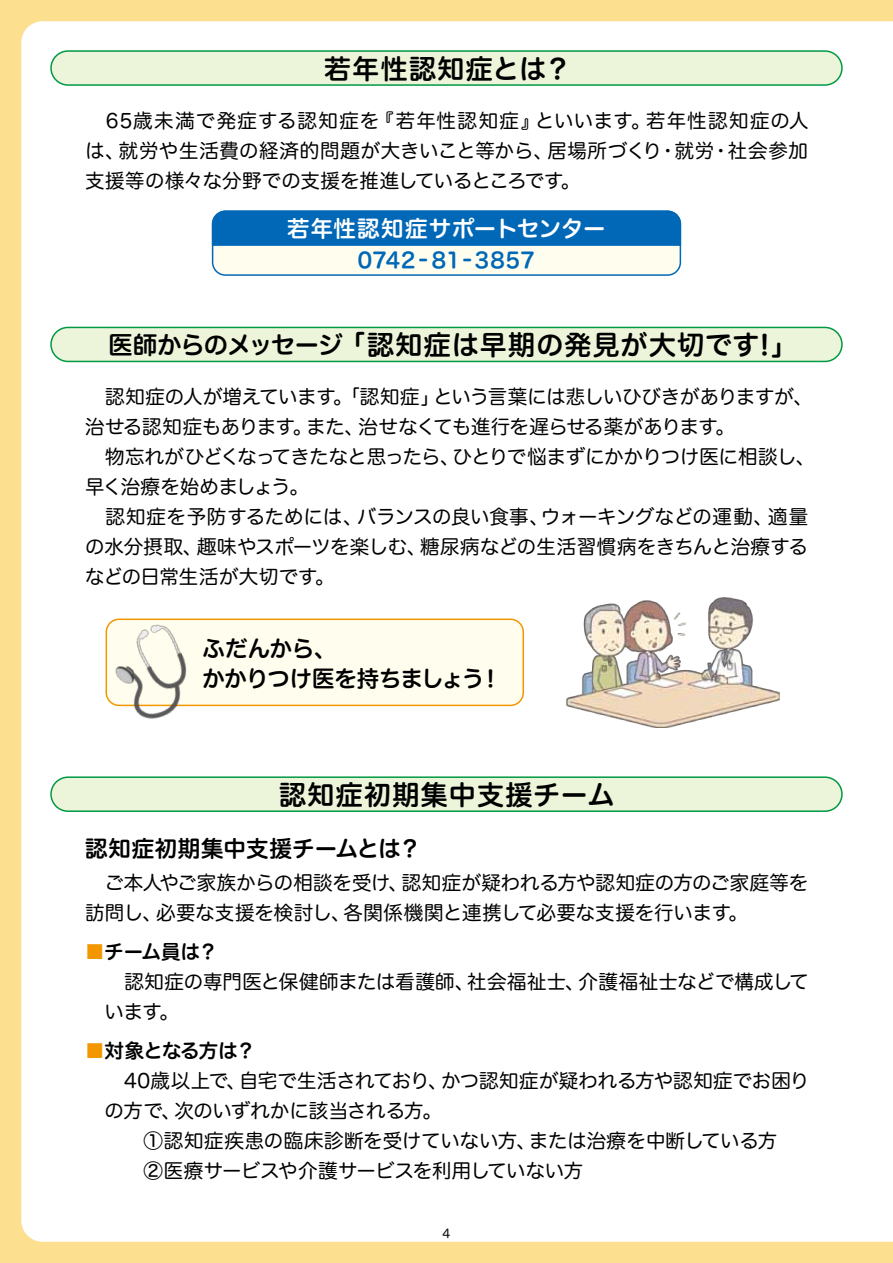
<style>
.page{position:relative;width:893px;height:1263px;background:#fddf90}
.page>*{position:absolute;margin:0;border:0;box-sizing:border-box;transform-origin:0 0}
.t1{font:27px "Hira Maru Std N W6";letter-spacing:.05em;color:#000}
.t2{font:22.5px/30px "Hira Maru Std N W6";letter-spacing:-.01em;color:#000}
.t3{font:22.5px "Hira Maru Std N W6";letter-spacing:.02em;color:#000}
.t4{font:22.5px "Hira Maru Std N W6";letter-spacing:.015em;color:#fff}
.t5{font:21px "Hira Maru Std N W6";letter-spacing:.03em;color:#0068b7}
.t6{font:19.5px/30px "Hira Maru Std N W4";letter-spacing:-.01em;color:#000}
.t7{font:19.5px/30px "Hira Maru Std N W4";letter-spacing:.01em;color:#000}
.t8{font:19.5px "Hira Maru Std N W6";letter-spacing:-.025em;color:#000}
.t9{font:12px "Hira Maru Std N W4";color:#000}
.s1{font-size:24.3px}
.s2{color:#f39700}
</style>
<div class="page">
<div style="left:21px;top:21px;width:872px;height:1221px;background:#fff"></div>
<div style="left:213px;top:211px;width:467px;height:64px;background:#fffeee;border-radius:13px"></div>
<div style="left:212px;top:211px;width:469px;height:65px;border:2px solid #0068b7;border-radius:13px"></div>
<div style="left:211px;top:210px;width:471px;height:37px;background:#0068b7"></div>
<hr style="left:213px;top:245px;width:467px;height:1px;background:#0068b7">
<div style="left:106px;top:619px;width:417px;height:86px;background:#fffeee;border-radius:13px"></div>
<div style="left:106px;top:618px;width:418px;height:88px;border:2px solid #f39700;border-radius:13px"></div>
<div style="left:51px;top:51px;width:791px;height:34px;background:#ecf4d9;border-radius:17px"></div>
<div style="left:50px;top:50px;width:793px;height:36px;border:2px solid #094;border-radius:17px"></div>
<div style="left:51px;top:777px;width:791px;height:34px;background:#ecf4d9;border-radius:17px"></div>
<div style="left:50px;top:776px;width:793px;height:36px;border:2px solid #094;border-radius:17px"></div>
<div style="left:51px;top:327px;width:791px;height:34px;background:#ecf4d9;border-radius:17px"></div>
<div style="left:50px;top:327px;width:793px;height:35px;border:2px solid #094;border-radius:17px"></div>
<img style="left:566px;top:598px;width:214px;height:130px">
<img style="left:80px;top:604px;width:140px;height:140px">
<h1 class="t1" style="left:324px;top:48px;width:249px">若年性認知症とは？</h1>
<p class="t6" style="left:85px;top:105px;width:725px;text-align:justify">　65歳未満で発症する認知症を『若年性認知症』といいます。若年性認知症の人は、就労や生活費の経済的問題が大きいこと等から、居場所づくり・就労・社会参加支援等の様々な分野での支援を推進しているところです。</p>
<p class="t4" style="left:287px;top:212px;width:320px">若年性認知症サポートセンター</p>
<p class="t5" style="left:358px;top:245px;width:179px">0742‐81‐3857</p>
<h1 class="t1" style="left:109px;top:325px;width:691px"><span class="s1">医師からのメッセージ</span>「認知症は早期の発見が大切です!」</h1>
<p class="t6" style="left:85px;top:382px;width:732px">　認知症の人が増えています。「認知症」という言葉には悲しいひびきがありますが、治せる認知症もあります。また、治せなくても進行を遅らせる薬があります。<br>　物忘れがひどくなってきたなと思ったら、ひとりで悩まずにかかりつけ医に相談し、早く治療を始めましょう。<br>　認知症を予防するためには、バランスの良い食事、ウォーキングなどの運動、適量の水分摂取、趣味やスポーツを楽しむ、糖尿病などの生活習慣病をきちんと治療するなどの日常生活が大切です。</p>
<p class="t2" style="left:202px;top:634px;width:301px">ふだんから、<br>かかりつけ医を持ちましょう！</p>
<h1 class="t1" style="left:279px;top:774px;width:337px">認知症初期集中支援チーム</h1>
<p class="t3" style="left:85px;top:831px;width:338px">認知症初期集中支援チームとは？</p>
<p class="t6" style="left:85px;top:867px;width:725px">　ご本人やご家族からの相談を受け、認知症が疑われる方や認知症の方のご家庭等を訪問し、必要な支援を検討し、各関係機関と連携して必要な支援を行います。</p>
<p class="t8" style="left:85px;top:936px;width:134px"><span class="s2">■</span>チーム員は？</p>
<p class="t7" style="left:105px;top:966px;width:706px">　認知症の専門医と保健師または看護師、社会福祉士、介護福祉士などで構成しています。</p>
<p class="t8" style="left:85px;top:1035px;width:172px"><span class="s2">■</span>対象となる方は？</p>
<p class="t6" style="left:105px;top:1065px;width:706px">　40歳以上で、自宅で生活されており、かつ認知症が疑われる方や認知症でお困り</p>
<p class="t6" style="left:105px;top:1095px;width:339px">の方で、次のいずれかに該当される方。</p>
<p class="t6" style="left:144px;top:1125px;width:635px">①認知症疾患の臨床診断を受けていない方、または治療を中断している方</p>
<p class="t6" style="left:144px;top:1155px;width:441px">②医療サービスや介護サービスを利用していない方</p>
<p class="t9" style="left:442px;top:1224px;width:9px">4</p>
</div>
